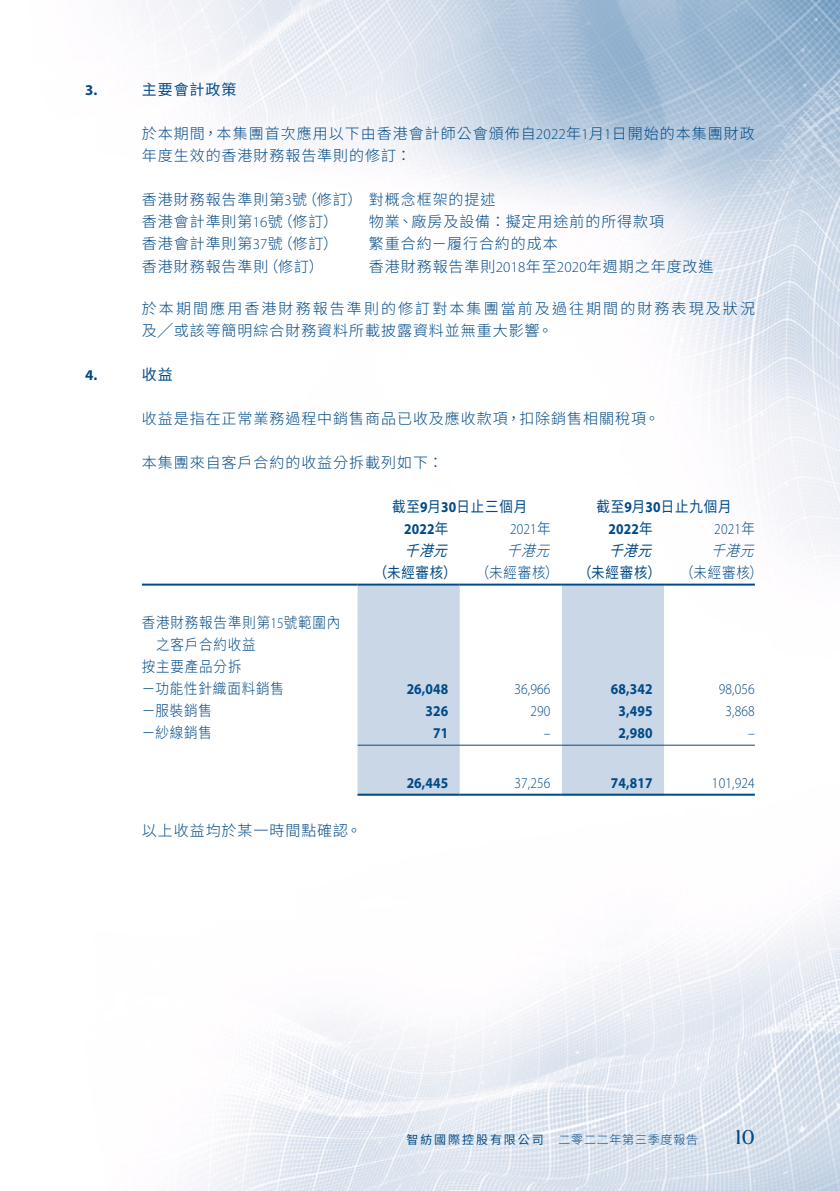
<style>
.page{position:relative;width:840px;height:1191px;background:#fff}
.page>*{position:absolute;margin:0;border:0;box-sizing:border-box;transform-origin:0 0}
.t1{font:22px "Collier";color:#004a87}
.Notes{font:300 15px/22px "Source Han Sans TC";letter-spacing:.06em;color:#004a87}
.Notes-2{font:300 15px/22px "Source Han Sans TC";letter-spacing:.14em;color:#004a87}
.Notes-3{font:300 15px/22px "Source Han Sans TC";letter-spacing:.06em;color:#004a87;scale:.9 1}
.Notes-4{font:700 15px "Myriad Pro";letter-spacing:.01em;color:#004a87;scale:.9 1}
.Notes-5{font:300 15px "Myriad Pro";letter-spacing:.01em;color:#004a87;scale:.9 1}
.Notes-6{font:15px "Source Han Sans TC";letter-spacing:.06em;color:#004a87;scale:.9 1}
.Notes_HD1{font:15px "Source Han Sans TC";letter-spacing:.06em;color:#004a87}
.Notes-7{font:italic 15px "Source Han Sans TC";color:#004a87;scale:.9 1}
.Notes-8{font:italic 300 15px "Source Han Sans TC";color:#004a87;scale:.9 1}
.Notes_HD1-2{font:700 15px "Myriad Pro";color:#004a87}
.t2{font:12px "Source Han Sans TC";letter-spacing:.16em;color:#004a87}
.s1{font-family:"Myriad Pro"}
.s2{font-family:"Myriad Pro";font-weight:700}
.s3{font-family:"Source Han Sans TC";font-weight:400}
.s4{font-family:"Source Han Sans TC"}
.s5{font-weight:300}
</style>
<div class="page">
<img style="left:133px;top:0;width:706px;height:1191px">
<svg style="left:357px;top:585px;width:306px;height:208px;fill:#cad7e7"></svg>
<hr style="left:142px;top:583px;width:215px;height:2px;background:#004a87">
<hr style="left:357px;top:583px;width:102px;height:2px;background:#004a87">
<hr style="left:459px;top:583px;width:102px;height:2px;background:#004a87">
<hr style="left:561px;top:583px;width:102px;height:2px;background:#004a87">
<hr style="left:663px;top:583px;width:91px;height:2px;background:#004a87">
<hr style="left:357px;top:744px;width:102px;height:1px;background:#004a87">
<hr style="left:459px;top:744px;width:102px;height:1px;background:#004a87">
<hr style="left:561px;top:744px;width:102px;height:1px;background:#004a87">
<hr style="left:663px;top:744px;width:91px;height:1px;background:#004a87">
<hr style="left:357px;top:793px;width:102px;height:2px;background:#004a87">
<hr style="left:459px;top:793px;width:102px;height:2px;background:#004a87">
<hr style="left:561px;top:793px;width:102px;height:2px;background:#004a87">
<hr style="left:663px;top:793px;width:91px;height:2px;background:#004a87">
<p class="Notes_HD1-2" style="left:85px;top:81px;width:14px">3.</p>
<p class="Notes_HD1" style="left:142px;top:81px;width:96px">主要會計政策</p>
<p class="Notes" style="left:142px;top:123px;width:614px">於本期間，本集團首次應用以下由香港會計師公會頒佈自<span class="s1">2022</span>年<span class="s1">1</span>月<span class="s1">1</span>日開始的本集團財政年度生效的香港財務報告準則的修訂：</p>
<p class="Notes" style="left:142px;top:189px;width:355px">香港財務報告準則第<span class="s1">3</span>號（修訂）對概念框架的提述</p>
<p class="Notes" style="left:142px;top:211px;width:198px">香港會計準則第<span class="s1">16</span>號（修訂）</p>
<p class="Notes" style="left:369px;top:211px;width:296px">物業、廠房及設備：擬定用途前的所得款項</p>
<p class="Notes" style="left:142px;top:233px;width:198px">香港會計準則第<span class="s1">37</span>號（修訂）</p>
<p class="Notes" style="left:369px;top:233px;width:190px">繁重合約－履行合約的成本</p>
<p class="Notes" style="left:142px;top:255px;width:183px">香港財務報告準則（修訂）</p>
<p class="Notes" style="left:369px;top:255px;width:346px">香港財務報告準則<span class="s1">2018</span>年至<span class="s1">2020</span>年週期之年度改進</p>
<p class="Notes-2" style="left:142px;top:297px;width:614px">於本期間應用香港財務報告準則的修訂對本集團當前及過往期間的財務表現及狀況及╱或該等簡明綜合財務資料所載披露資料並無重大影響。</p>
<p class="Notes_HD1-2" style="left:85px;top:365px;width:14px">4.</p>
<p class="Notes_HD1" style="left:142px;top:366px;width:32px">收益</p>
<p class="Notes" style="left:142px;top:407px;width:518px">收益是指在正常業務過程中銷售商品已收及應收款項，扣除銷售相關稅項。</p>
<p class="Notes" style="left:142px;top:451px;width:302px">本集團來自客戶合約的收益分拆載列如下：</p>
<p class="Notes-6" style="left:392px;top:498px;width:152px">截至<span class="s2">9</span>月<span class="s2">30</span>日止三個月</p>
<p class="Notes-6" style="left:596px;top:498px;width:152px">截至<span class="s2">9</span>月<span class="s2">30</span>日止九個月</p>
<p class="Notes-4" style="left:404px;top:519px;width:50px">2022<span class="s3">年</span></p>
<p class="Notes-5" style="left:509px;top:520px;width:46px">2021<span class="s4">年</span></p>
<p class="Notes-4" style="left:608px;top:519px;width:50px">2022<span class="s3">年</span></p>
<p class="Notes-5" style="left:714px;top:520px;width:46px">2021<span class="s4">年</span></p>
<p class="Notes-7" style="left:404px;top:542px;width:61px">千港元</p>
<p class="Notes-8" style="left:506px;top:542px;width:61px">千港元</p>
<p class="Notes-7" style="left:608px;top:542px;width:61px">千港元</p>
<p class="Notes-8" style="left:710px;top:542px;width:61px">千港元</p>
<p class="Notes-6" style="left:373px;top:564px;width:93px">（未經審核）</p>
<p class="Notes-3" style="left:475px;top:561px;width:94px">（未經審核）</p>
<p class="Notes-6" style="left:578px;top:564px;width:93px">（未經審核）</p>
<p class="Notes-3" style="left:679px;top:561px;width:94px">（未經審核）</p>
<p class="Notes-3" style="left:156px;top:611px;width:206px;text-indent:-14px">香港財務報告準則第<span class="s1">15</span>號範圍內之客戶合約收益</p>
<p class="Notes-3" style="left:142px;top:655px;width:112px">按主要產品分拆</p>
<p class="Notes-3" style="left:142px;top:677px;width:159px">－功能性針織面料銷售</p>
<p class="Notes-4" style="left:406px;top:679px;width:48px">26,048</p>
<p class="Notes-5" style="left:514px;top:680px;width:42px">36,966</p>
<p class="Notes-4" style="left:610px;top:679px;width:48px">68,342</p>
<p class="Notes-5" style="left:718px;top:680px;width:42px">98,056</p>
<p class="Notes-3" style="left:142px;top:699px;width:79px">－服裝銷售</p>
<p class="Notes-4" style="left:425px;top:701px;width:27px">326</p>
<p class="Notes-5" style="left:530px;top:702px;width:24px">290</p>
<p class="Notes-4" style="left:618px;top:701px;width:39px">3,495</p>
<p class="Notes-5" style="left:725px;top:702px;width:34px">3,868</p>
<p class="Notes-3" style="left:142px;top:721px;width:79px">－紗線銷售</p>
<p class="Notes-4" style="left:433px;top:723px;width:18px">71</p>
<p class="Notes-5" style="left:543px;top:724px;width:9px">–</p>
<p class="Notes-4" style="left:618px;top:723px;width:39px">2,980</p>
<p class="Notes-5" style="left:747px;top:724px;width:9px">–</p>
<p class="Notes-4" style="left:406px;top:773px;width:48px">26,445</p>
<p class="Notes-5" style="left:514px;top:774px;width:42px">37,256</p>
<p class="Notes-4" style="left:610px;top:773px;width:48px">74,817</p>
<p class="Notes-5" style="left:711px;top:774px;width:49px">101,924</p>
<p class="Notes" style="left:142px;top:820px;width:221px">以上收益均於某一時間點確認。</p>
<p class="t2" style="left:406px;top:1133px;width:293px">智紡國際控股有限公司　<span class="s5">二零二二年第三季度報告</span></p>
<h1 class="t1" style="left:734px;top:1124px;width:21px">10</h1>
</div>
